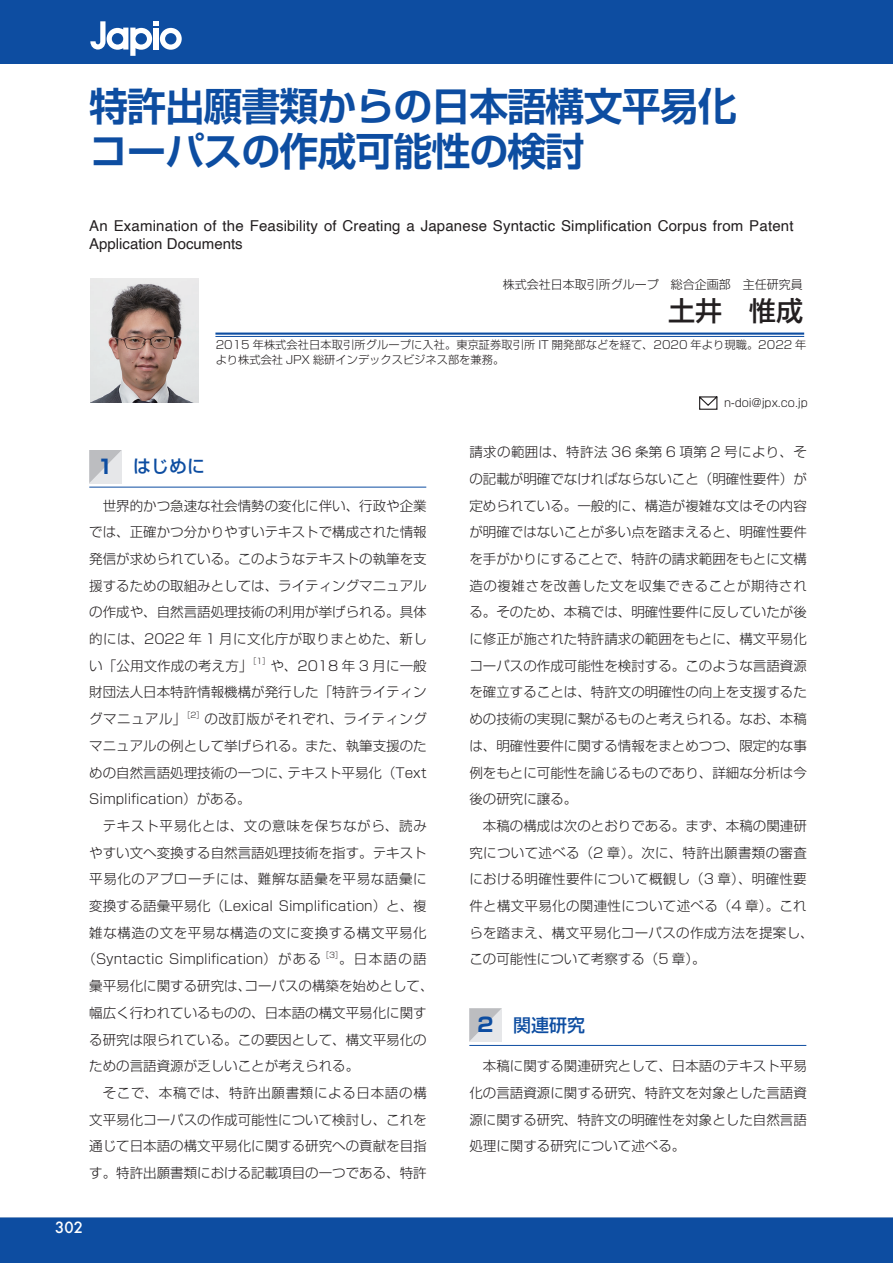
<style>
.page{position:relative;width:893px;height:1263px;background:#fff}
.page>*{position:absolute;margin:0;border:0;box-sizing:border-box;transform-origin:0 0}
.寄稿集タイトル{font:700 39px/45px "Shin Go Pr 5 De";letter-spacing:-.025em;color:#0d4da1}
.著者名{font:500 27px "Shin Go Pr 5";color:#231f20}
.本文{font:700 19.5px "Shin Go Pr 5";color:#0d4da1}
.見出し_大{font:500 18px "Shin Go Pr 5";color:#0d4da1}
.寄稿集英タイトル{font:15px/18px "Helvetica";letter-spacing:.01em;color:#231f20}
.t1{font:500 15px "Futura";color:#fff}
.本文-2{font:300 13.5px/26.7px "Shin Go Pr 5";color:#231f20;text-align:justify}
.本文-3{font:300 13.5px/26.7px "Shin Go Pr 5";letter-spacing:.025em;color:#231f20}
.本文-4{font:300 13.5px "Shin Go Pr 5";letter-spacing:.045em;color:#231f20}
.本文-5{font:300 13.5px "Shin Go Pr 5";letter-spacing:.05em;color:#231f20}
.肩書き_名前{font:300 12px "Shin Go Pr 5";color:#231f20}
.PROFILE{font:300 11.25px/15px "Shin Go Pr 5";letter-spacing:.005em;color:#231f20}
.本文-6{font:300 11.25px "Shin Go Pr 5";color:#231f20}
.本文-7{font:300 7.8px "Shin Go Pr 5";color:#231f20}
</style>
<div class="page">
<div style="left:0;top:0;width:893px;height:64px;background:#0d4da1"></div>
<div style="left:0;top:1217px;width:893px;height:46px;background:#0d4da1"></div>
<svg style="left:90px;top:21px;width:92px;height:35px"></svg>
<hr style="left:89px;top:487px;width:337px;height:1px;background:#0d4da1">
<svg style="left:89px;top:450px;width:33px;height:33px"></svg>
<hr style="left:469px;top:1045px;width:337px;height:1px;background:#0d4da1">
<svg style="left:469px;top:1008px;width:33px;height:33px"></svg>
<svg style="left:699px;top:396px;width:19px;height:14px"></svg>
<hr style="left:215px;top:333px;width:589px;height:2px;background:#0d4da1">
<hr style="left:215px;top:336px;width:589px;height:1px;background:#0d4da1">
<img style="left:90px;top:279px;width:109px;height:124px">
<p class="寄稿集タイトル" style="left:89px;top:81px;width:649px">特許出願書類からの日本語構文平易化コーパスの作成可能性の検討</p>
<p class="寄稿集英タイトル" style="left:89px;top:217px;width:706px">An Examination of the Feasibility of Creating a Japanese Syntactic Simplification Corpus from Patent<br>Application Documents</p>
<p class="肩書き_名前" style="left:503px;top:275px;width:301px">株式会社日本取引所グループ　総合企画部　主任研究員</p>
<p class="著者名" style="left:668px;top:289px;width:136px">土井　惟成</p>
<p class="PROFILE" style="left:216px;top:337px;width:592px">2015 年株式会社日本取引所グループに入社。東京証券取引所 IT 開発部などを経て、2020 年より現職。2022 年より株式会社 JPX 総研インデックスビジネス部を兼務。</p>
<p class="本文" style="left:98px;top:451px;width:17px">1</p>
<p class="見出し_大" style="left:133px;top:452px;width:73px">はじめに</p>
<p class="本文-2" style="left:89px;top:491px;width:339px;text-indent:14px">世界的かつ急速な社会情勢の変化に伴い、行政や企業では、正確かつ分かりやすいテキストで構成された情報発信が求められている。このようなテキストの執筆を支援するための取組みとしては、ライティングマニュアルの作成や、自然言語処理技術の利用が挙げられる。具体的には、2022 年 1 月に文化庁が取りまとめた、新しい「公用文作成の考え方」</p>
<p class="本文-7" style="left:249px;top:655px;width:23px">［1］</p>
<p class="本文-2" style="left:89px;top:651px;width:339px;text-indent:181px">や、2018 年 3 月に一般財団法人日本特許情報機構が発行した「特許ライティングマニュアル」</p>
<p class="本文-7" style="left:182px;top:708px;width:23px">［2］</p>
<p class="本文-2" style="left:89px;top:704px;width:339px;text-indent:115px">の改訂版がそれぞれ、ライティングマニュアルの例として挙げられる。また、執筆支援のための自然言語処理技術の一つに、テキスト平易化（Text Simplification）がある。</p>
<p class="本文-5" style="left:103px;top:815px;width:325px">テキスト平易化とは、文の意味を保ちながら、読み</p>
<p class="本文-2" style="left:89px;top:838px;width:339px">やすい文へ変換する自然言語処理技術を指す。テキスト</p>
<p class="本文-4" style="left:89px;top:868px;width:339px">平易化のアプローチには、難解な語彙を平易な語彙に</p>
<p class="本文-2" style="left:89px;top:891px;width:339px">変換する語彙平易化（Lexical Simplification）と、複</p>
<p class="本文-4" style="left:89px;top:921px;width:339px">雑な構造の文を平易な構造の文に変換する構文平易化</p>
<p class="本文-2" style="left:83px;top:945px;width:240px">（Syntactic Simplification）がある</p>
<p class="本文-7" style="left:321px;top:948px;width:23px">［3］</p>
<p class="本文-2" style="left:89px;top:945px;width:346px;text-align:left;text-indent:250px">。日本語の語彙平易化に関する研究は、コーパスの構築を始めとして、幅広く行われているものの、日本語の構文平易化に関する研究は限られている。この要因として、構文平易化のための言語資源が乏しいことが考えられる。</p>
<p class="本文-2" style="left:89px;top:1078px;width:339px;text-indent:14px">そこで、本稿では、特許出願書類による日本語の構文平易化コーパスの作成可能性について検討し、これを通じて日本語の構文平易化に関する研究への貢献を目指す。特許出願書類における記載項目の一つである、特許</p>
<p class="t1" style="left:55px;top:1217px;width:29px">302</p>
<p class="本文-6" style="left:724px;top:394px;width:85px">n-doi@jpx.co.jp</p>
<p class="本文-2" style="left:469px;top:437px;width:339px">請求の範囲は、特許法 36 条第 6 項第 2 号により、その記載が明確でなければならないこと（明確性要件）が定められている。一般的に、構造が複雑な文はその内容が明確ではないことが多い点を踏まえると、明確性要件を手がかりにすることで、特許の請求範囲をもとに文構造の複雑さを改善した文を収集できることが期待される。そのため、本稿では、明確性要件に反していたが後に修正が施された特許請求の範囲をもとに、構文平易化コーパスの作成可能性を検討する。このような言語資源を確立することは、特許文の明確性の向上を支援するための技術の実現に繋がるものと考えられる。なお、本稿は、明確性要件に関する情報をまとめつつ、限定的な事例をもとに可能性を論じるものであり、詳細な分析は今後の研究に譲る。</p>
<p class="本文-3" style="left:469px;top:811px;width:346px;text-indent:14px">本稿の構成は次のとおりである。まず、本稿の関連研究について述べる（2 章）。次に、特許出願書類の審査における明確性要件について概観し（3 章）、明確性要件と構文平易化の関連性について述べる（4 章）。これらを踏まえ、構文平易化コーパスの作成方法を提案し、この可能性について考察する（5 章）。</p>
<p class="本文" style="left:478px;top:1009px;width:17px">2</p>
<p class="見出し_大" style="left:513px;top:1010px;width:73px">関連研究</p>
<p class="本文-2" style="left:469px;top:1051px;width:339px;text-indent:14px">本稿に関する関連研究として、日本語のテキスト平易化の言語資源に関する研究、特許文を対象とした言語資源に関する研究、特許文の明確性を対象とした自然言語処理に関する研究について述べる。</p>
</div>
